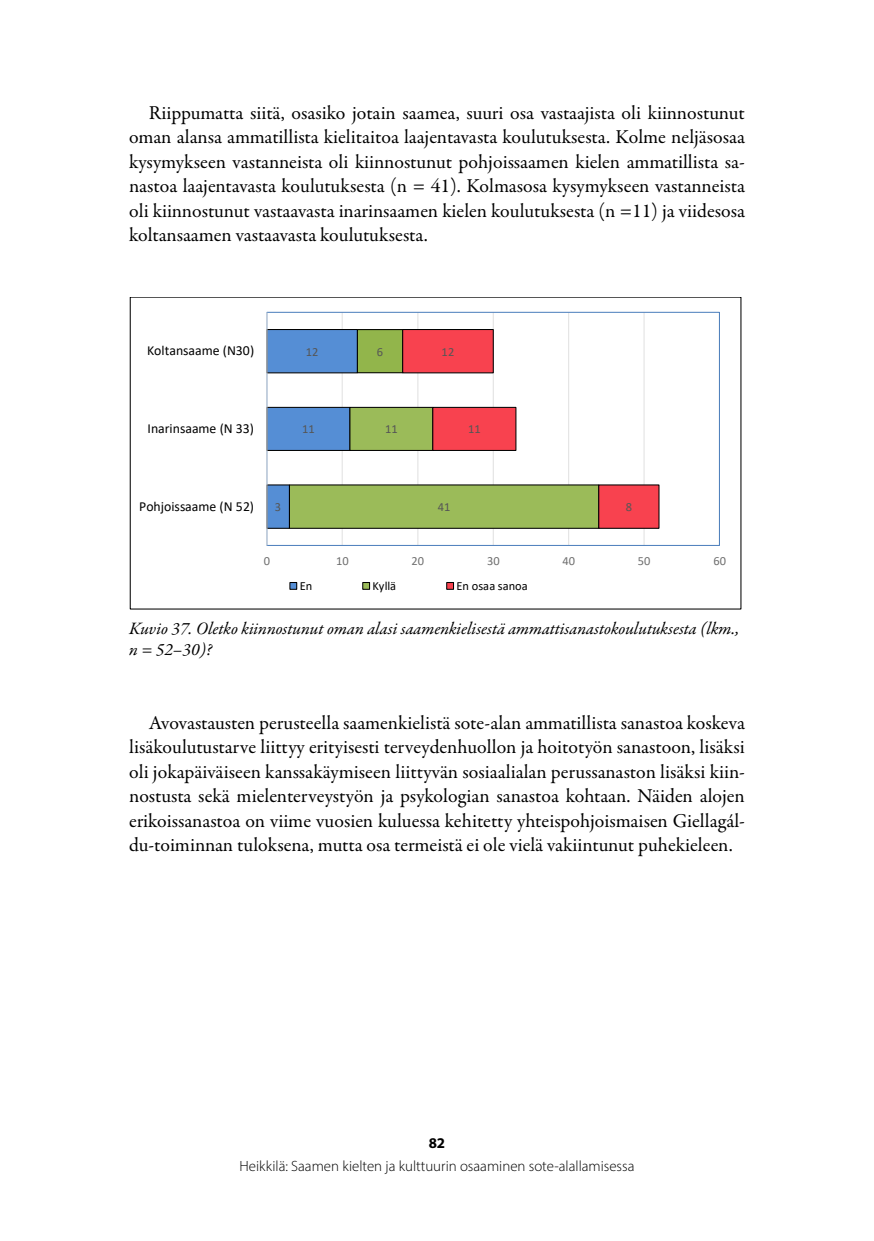
<style>
.page{position:relative;width:874px;height:1241px;background:#fff}
.page>*{position:absolute;margin:0;border:0;box-sizing:border-box;transform-origin:0 0}
.P_Leipäteksti_sis{font:19.78px/24.5px "Garamond Premr Pro";color:#000;text-align:justify}
.P_Kuvatekstit{font:italic 17.5px/21px "Garamond Premr Pro";letter-spacing:-.005em;color:#000}
.t1{font:15.22px "Calibri 36";color:#000}
.t2{font:300 14.88px "Myriad Pro";color:#000}
.t3{font:700 14.88px "Myriad Pro";color:#000}
.t4{font:13.83px "Calibri 36";color:#000}
.t5{font:12.42px "Calibri 36";color:#000}
.t6{font:12.42px "Calibri 36";letter-spacing:.005em;color:#565656}
.t7{font:12.42px "Calibri 36";letter-spacing:.005em;color:#6f6f6f}
</style>
<div class="page">
<hr style="left:341px;top:312px;width:1px;height:233px;background:#e1e1e1">
<hr style="left:417px;top:312px;width:1px;height:233px;background:#e1e1e1">
<hr style="left:492px;top:312px;width:1px;height:233px;background:#e1e1e1">
<hr style="left:568px;top:312px;width:1px;height:233px;background:#e1e1e1">
<hr style="left:643px;top:312px;width:1px;height:233px;background:#e1e1e1">
<div style="left:266px;top:312px;width:453px;height:234px;border:1px solid #4f81bd"></div>
<svg style="left:267px;top:328px;width:134px;height:201px"></svg>
<svg style="left:401px;top:328px;width:258px;height:201px"></svg>
<hr style="left:266px;top:312px;width:1px;height:233px;background:#e1e1e1">
<div style="left:290px;top:582px;width:6px;height:7px;background:#558ed5"></div>
<div style="left:289px;top:582px;width:8px;height:7px;border:1px solid #000"></div>
<div style="left:362px;top:582px;width:7px;height:7px;background:#9bbb59"></div>
<div style="left:362px;top:582px;width:8px;height:7px;border:1px solid #000"></div>
<div style="left:446px;top:582px;width:7px;height:7px;background:#f8424f"></div>
<div style="left:446px;top:582px;width:8px;height:7px;border:1px solid #000"></div>
<p class="P_Leipäteksti_sis" style="left:129px;top:101px;width:617px;text-indent:20px">Riippumatta siitä, osasiko jotain saamea, suuri osa vastaajista oli kiinnostunut oman alansa ammatillista kielitaitoa laajentavasta koulutuksesta. Kolme neljäsosaa kysymykseen vastanneista oli kiinnostunut pohjoissaamen kielen ammatillista sa&shy;nastoa laajentavasta koulutuksesta (n = 41). Kolmasosa kysymykseen vastanneista oli kiinnostunut vastaavasta inarinsaamen kielen koulutuksesta (n =11) ja viidesosa koltansaamen vastaavasta koulutuksesta.</p>
<p class="t4" style="left:147px;top:341px;width:109px">Koltansaame (N30)</p>
<p class="t4" style="left:147px;top:419px;width:108px">Inarinsaame (N 33)</p>
<p class="t6" style="left:306px;top:343px;width:14px">12</p>
<p class="t6" style="left:302px;top:420px;width:14px">11</p>
<p class="t6" style="left:376px;top:343px;width:8px">6</p>
<p class="t6" style="left:385px;top:420px;width:14px">11</p>
<p class="t6" style="left:441px;top:343px;width:14px">12</p>
<p class="t6" style="left:468px;top:420px;width:14px">11</p>
<p class="t4" style="left:139px;top:496px;width:116px">Pohjoissaame (N 52)</p>
<p class="t6" style="left:275px;top:498px;width:8px">3</p>
<p class="t6" style="left:437px;top:498px;width:14px">41</p>
<p class="t6" style="left:625px;top:498px;width:8px">8</p>
<p class="t7" style="left:264px;top:552px;width:8px">0</p>
<p class="t7" style="left:336px;top:552px;width:14px">10</p>
<p class="t7" style="left:411px;top:552px;width:14px">20</p>
<p class="t7" style="left:487px;top:552px;width:14px">30</p>
<p class="t7" style="left:562px;top:552px;width:14px">40</p>
<p class="t7" style="left:637px;top:552px;width:14px">50</p>
<p class="t7" style="left:713px;top:552px;width:14px">60</p>
<p class="t5" style="left:299px;top:576px;width:14px">En</p>
<p class="t5" style="left:372px;top:576px;width:25px">Kyllä</p>
<p class="t5" style="left:456px;top:576px;width:73px">En osaa sanoa</p>
<p class="P_Kuvatekstit" style="left:129px;top:619px;width:611px">Kuvio 37. Oletko kiinnostunut oman alasi saamenkielisestä ammattisanastokoulutuksesta (lkm., n = 52–30)?</p>
<p class="t1" style="left:130px;top:622px;width:665px">Kuvio 37. Oletko kiinnostunut oman alasi saamenkielisestä ammattisanastokoulutuksesta (lkm., n = 52–30)?</p>
<p class="P_Leipäteksti_sis" style="left:129px;top:710px;width:617px;text-indent:20px">Avovastausten perusteella saamenkielistä sote-alan ammatillista sanastoa koskeva lisäkoulutustarve liittyy erityisesti terveydenhuollon ja hoitotyön sanastoon, lisäksi oli jokapäiväiseen kanssakäymiseen liittyvän sosiaalialan perussanaston lisäksi kiin&shy;nostusta sekä mielenterveystyön ja psykologian sanastoa kohtaan. Näiden alojen erikoissanastoa on viime vuosien kuluessa kehitetty yhteispohjoismaisen Giellagál&shy;du-toiminnan tuloksena, mutta osa termeistä ei ole vielä vakiintunut puhekieleen.</p>
<p class="t3" style="left:428px;top:1132px;width:18px">82</p>
<p class="t2" style="left:239px;top:1156px;width:396px">Heikkilä: Saamen kielten ja kulttuurin osaaminen sote-alallamisessa</p>
</div>
